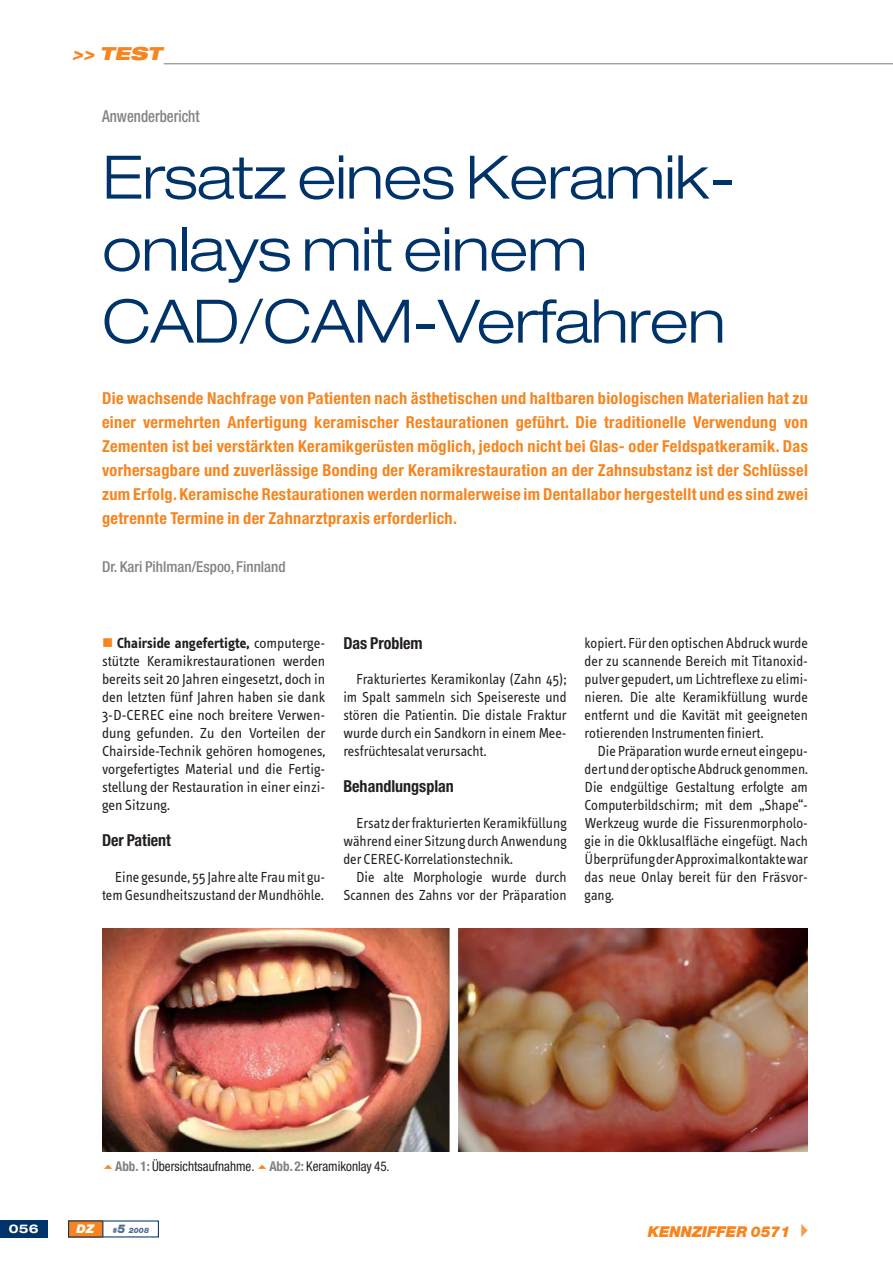
<style>
.page{position:relative;width:893px;height:1263px;background:#fff}
.page>*{position:absolute;margin:0;border:0;box-sizing:border-box;transform-origin:0 0}
.t1{font:300 expanded 60px/72px "Helvetica Neue";letter-spacing:-.01em;color:#003369}
.t2{font:italic 900 expanded 18px "Helvetica Neue";color:#f6851f}
.t3{font:700 condensed 16.5px/24px "Helvetica Neue";letter-spacing:.02em;color:#f6851f;text-align:justify}
.t4{font:700 condensed 16.5px "Helvetica Neue";color:#231f20}
.t5{font:500 condensed 16.5px "Helvetica Neue";color:#808284;scale:.9 1}
.t6{font:15px/18px "Info Text";color:#231f20;text-align:justify}
.t7{font:500 condensed 15px "Helvetica Neue";color:#808284}
.t8{font:italic 900 15px "Helvetica Neue";color:#f6851f}
.t9{font:condensed 13.5px "Helvetica Neue";color:#231f20}
.t10{font:700 expanded 12px "Helvetica Neue";color:#fff}
.t11{font:italic 900 12px "Helvetica Neue";color:#fff}
.t12{font:italic 900 7.5px "Helvetica Neue";color:#516b98}
.s1{font-weight:700}
.s2{font-weight:700;color:#808284}
.s3{font-size:12px}
</style>
<div class="page">
<div style="left:68px;top:1220px;width:35px;height:17px;background:#f6851f"></div>
<div style="left:0;top:1220px;width:48px;height:17px;background:#003369"></div>
<svg style="left:102px;top:1221px;width:1px;height:16px"></svg>
<hr style="left:164px;top:63px;width:729px;height:1px;background:#808284">
<img style="left:102px;top:928px;width:348px;height:223px">
<img style="left:458px;top:928px;width:350px;height:223px">
<p class="t2" style="left:72px;top:46px;width:91px">&gt;&gt; TEST</p>
<p class="t5" style="left:102px;top:111px;width:110px">Anwenderbericht</p>
<h1 class="t1" style="left:102px;top:147px;width:635px">Ersatz eines Keramik&shy;onlays mit einem<br>CAD/CAM-Verfahren</h1>
<p class="t3" style="left:102px;top:388px;width:707px">Die wachsende Nachfrage von Patienten nach ästhetischen und haltbaren biologischen Materialien hat zu einer vermehrten Anfertigung keramischer Restaurationen geführt. Die traditionelle Verwendung von Zementen ist bei verstärkten Keramikgerüsten möglich, jedoch nicht bei Glas- oder Feldspatkeramik. Das vorhersagbare und zuverlässige Bonding der Keramikrestauration an der Zahnsubstanz ist der Schlüssel zum Erfolg. Keramische Restaurationen werden normalerweise im Dentallabor hergestellt und es sind zwei getrennte Termine in der Zahnarztpraxis erforderlich.</p>
<p class="t7" style="left:102px;top:561px;width:185px">Dr. Kari Pihlman/Espoo, Finnland</p>
<p class="t6" style="left:102px;top:636px;width:225px;text-indent:15px"><span class="s1">Chairside angefertigte,</span> computerge&shy;stützte Keramikrestaurationen werden bereits seit 20 Jahren eingesetzt, doch in den letzten fünf Jahren haben sie dank 3-D-CEREC eine noch breitere Verwen&shy;dung gefunden. Zu den Vorteilen der Chairside-Technik gehören homogenes, vorgefertigtes Material und die Fertig&shy;stellung der Restauration in einer einzi&shy;gen Sitzung.</p>
<p class="t4" style="left:102px;top:834px;width:70px">Der Patient</p>
<p class="t6" style="left:102px;top:870px;width:225px;text-align:right">Eine gesunde, 55 Jahre alte Frau mit gu&shy;tem Gesundheitszustand der Mundhöhle.</p>
<p class="t4" style="left:343px;top:637px;width:81px">Das Problem</p>
<p class="t6" style="left:343px;top:672px;width:225px;text-indent:13px">Frakturiertes Keramikonlay (Zahn 45); im Spalt sammeln sich Speisereste und stören die Patientin. Die distale Fraktur wurde durch ein Sandkorn in einem Mee&shy;resfrüchtesalat verursacht.</p>
<p class="t4" style="left:343px;top:780px;width:112px">Behandlungsplan</p>
<p class="t6" style="left:343px;top:816px;width:225px;text-indent:13px">Ersatz der frakturierten Keramikfüllung während einer Sitzung durch Anwendung der CEREC-Korrelationstechnik.</p>
<p class="t6" style="left:343px;top:870px;width:225px;text-align:right">Die alte Morphologie wurde durch<br>Scannen des Zahns vor der Präparation</p>
<p class="t6" style="left:585px;top:636px;width:225px">kopiert. Für den optischen Abdruck wurde der zu scannende Bereich mit Titanoxid&shy;pulver gepudert, um Lichtreflexe zu elimi&shy;nieren. Die alte Keramikfüllung wurde entfernt und die Kavität mit geeigneten rotierenden Instrumenten finiert.</p>
<p class="t6" style="left:585px;top:744px;width:225px;text-indent:13px">Die Präparation wurde erneut eingepu&shy;dert und der optische Abdruck genommen.<br>Die endgültige Gestaltung erfolgte am Computerbildschirm; mit dem „Shape“- Werkzeug wurde die Fissurenmorpholo&shy;gie in die Okklusalfläche eingefügt. Nach Überprüfung der Approximalkontakte war das neue Onlay bereit für den Fräsvor&shy;gang.</p>
<p class="t9" style="left:115px;top:1161px;width:276px"><span class="s2">Abb. 1:</span> Übersichtsaufnahme. <span class="s2">Abb. 2:</span> Keramikonlay 45.</p>
<p class="t10" style="left:9px;top:1224px;width:31px">056</p>
<p class="t11" style="left:77px;top:1224px;width:19px">DZ</p>
<p class="t12" style="left:112px;top:1227px;width:38px">#<span class="s3">5</span> 2008</p>
<p class="t8" style="left:648px;top:1227px;width:144px">KENNZIFFER 0571</p>
</div>
